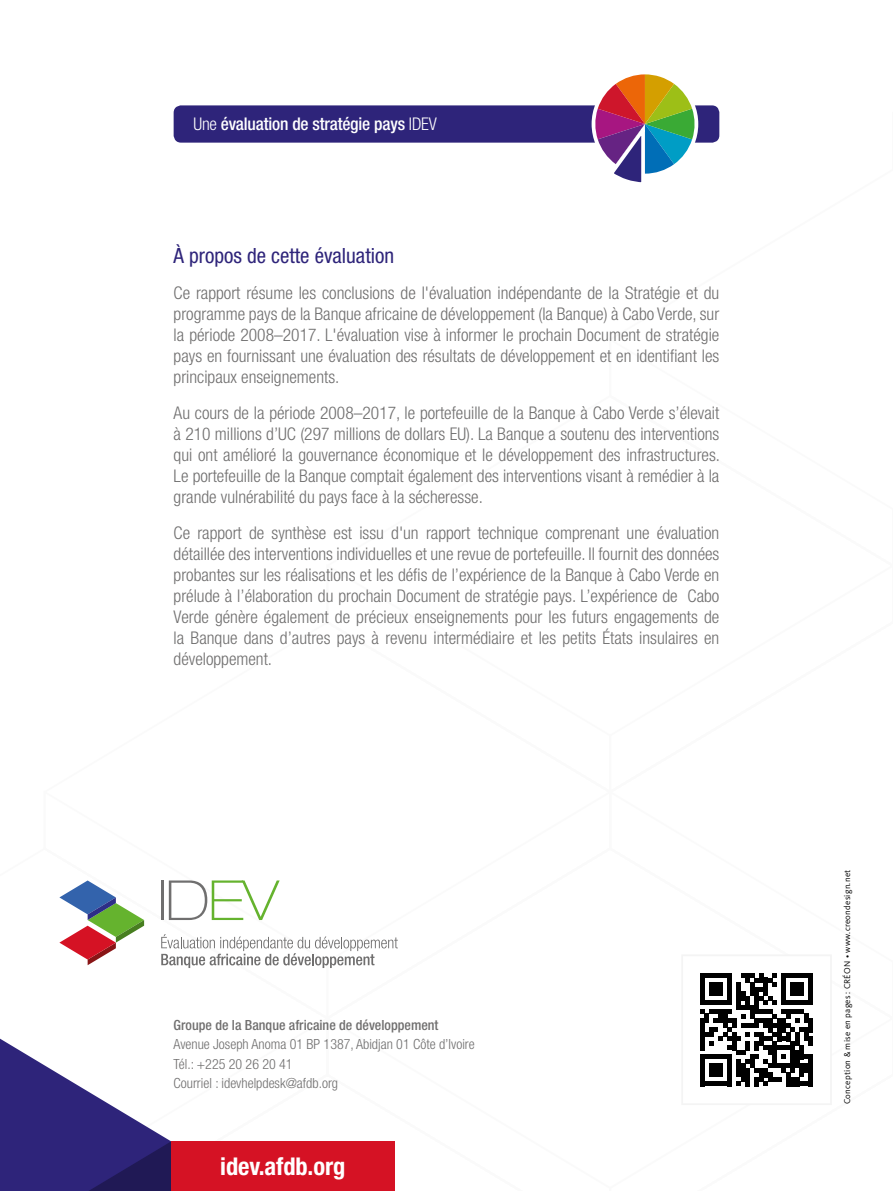
<style>
.page{position:relative;width:893px;height:1191px;background:#fff}
.page>*{position:absolute;margin:0;border:0;box-sizing:border-box;transform-origin:0 0}
.t1{font:700 condensed 24.5px "Helvetica Neue LT Std";letter-spacing:-.005em;color:#fff}
.t2{font:condensed 21px "Helvetica Neue LT Std";color:#2e247a}
.t3{font:300 condensed 17.5px/21px "Helvetica Neue LT Std";color:#706f6f;text-align:justify}
.t4{font:500 condensed 17.5px "Helvetica Neue LT Std";letter-spacing:-.01em;color:#fff}
.t5{font:300 condensed 14px/19.4px "Helvetica Neue LT Std";color:#706f6f}
.t6{font:500 condensed 14px "Helvetica Neue LT Std";color:#706f6f}
.t7{font:8.75px "Kievit OT";letter-spacing:.03em;color:#000}
.s1{font-weight:300}
</style>
<div class="page">
<svg style="left:0;top:1038px;width:171px;height:153px"></svg>
<div style="left:174px;top:105px;width:545px;height:38px;background:#2e247a;border-radius:7px"></div>
<svg style="left:594px;top:74px;width:238px;height:1031px"></svg>
<hr style="left:161px;top:880px;width:3px;height:40px;background:#706f6f">
<svg style="left:169px;top:880px;width:111px;height:40px"></svg>
<svg style="left:59px;top:880px;width:85px;height:85px"></svg>
<svg style="left:161px;top:934px;width:237px;height:34px"></svg>
<div style="left:171px;top:1141px;width:223px;height:50px;background:#d51224"></div>
<p class="t4" style="left:193px;top:114px;width:245px"><span class="s1">Une</span> évaluation de stratégie pays <span class="s1">IDEV</span></p>
<p class="t2" style="left:174px;top:243px;width:222px">À propos de cette évaluation</p>
<p class="t3" style="left:174px;top:282px;width:547px">Ce rapport résume les conclusions de l'évaluation indépendante de la Stratégie et du programme pays de la Banque africaine de développement (la Banque) à Cabo Verde, sur la période 2008–2017. L'évaluation vise à informer le prochain Document de stratégie pays en fournissant une évaluation des résultats de développement et en identifiant les principaux enseignements.</p>
<p class="t3" style="left:174px;top:402px;width:548px">Au cours de la période 2008–2017, le portefeuille de la Banque à Cabo Verde s’élevait à 210 millions d’UC (297 millions de dollars EU). La Banque a soutenu des interventions qui ont amélioré la gouvernance économique et le développement des infrastructures.<br>Le portefeuille de la Banque comptait également des interventions visant à remédier à la grande vulnérabilité du pays face à la sécheresse.</p>
<p class="t3" style="left:174px;top:522px;width:547px">Ce rapport de synthèse est issu d'un rapport technique comprenant une évaluation détaillée des interventions individuelles et une revue de portefeuille. Il fournit des données probantes sur les réalisations et les défis de l’expérience de la Banque à Cabo Verde en prélude à l’élaboration du prochain Document de stratégie pays. L’expérience de Cabo Verde génère également de précieux enseignements pour les futurs engagements de la Banque dans d’autres pays à revenu intermédiaire et les petits États insulaires en développement.</p>
<p class="t6" style="left:174px;top:1016px;width:266px">Groupe de la Banque africaine de développement</p>
<p class="t5" style="left:174px;top:1034px;width:303px">Avenue Joseph Anoma 01 BP 1387, Abidjan 01 Côte d’Ivoire<br>Tél.: +225 20 26 20 41<br>Courriel : idevhelpdesk@afdb.org</p>
<h1 class="t1" style="left:220px;top:1151px;width:126px">idev.afdb.org</h1>
<p class="t7" style="left:842px;top:1104px;width:236px;rotate:-90deg">Conception &amp; mise en pages : CRÉON • www.creondesign.net</p>
</div>
